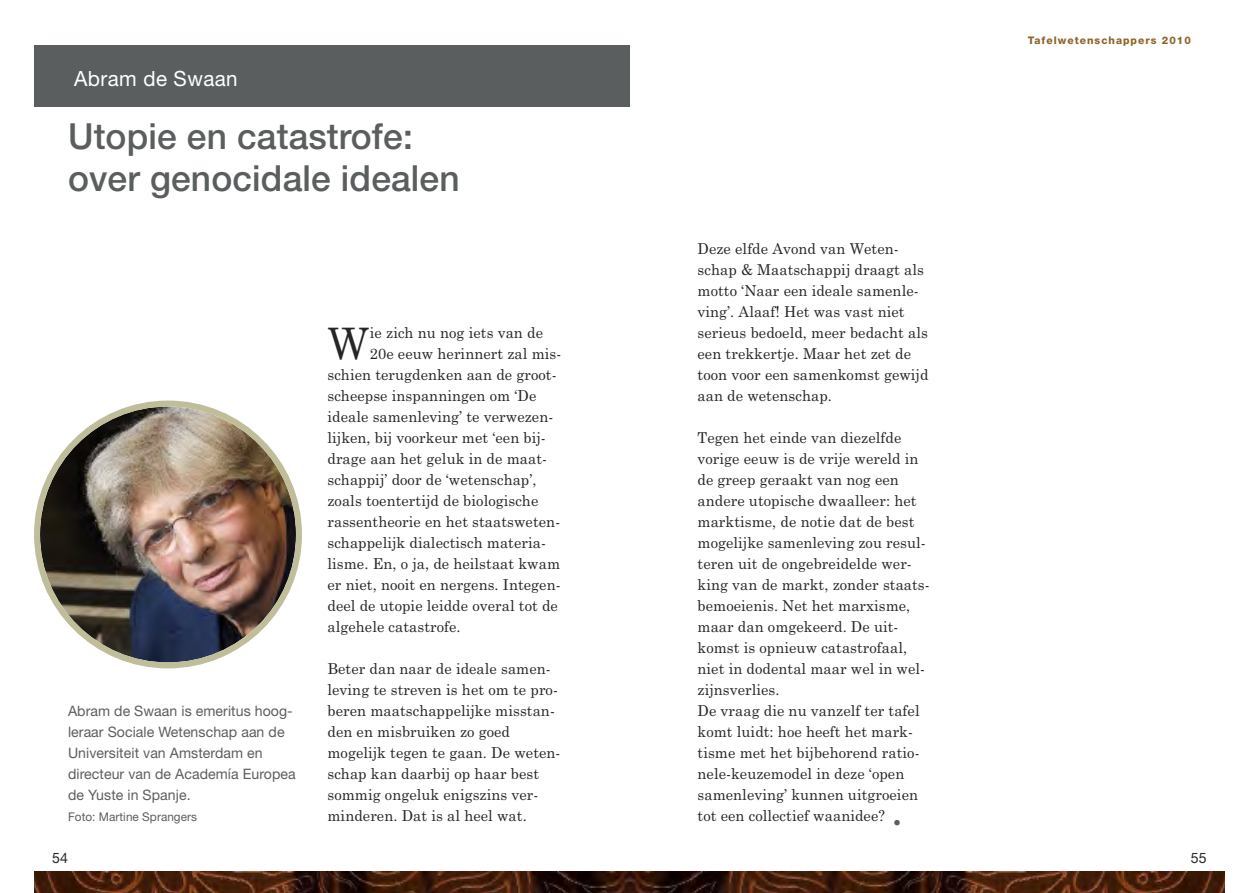
<style>
.page{position:relative;width:1259px;height:893px;background:#fff}
.page>*{position:absolute;margin:0;border:0;box-sizing:border-box;transform-origin:0 0}
.t1{font:43.35px "Century Schoolbook";color:#272627}
.t2{font:500 36px/42px "Helvetica Neue LT Std";letter-spacing:.005em;color:#5b5e5f}
.t3{font:21px "Helvetica Neue LT Std";letter-spacing:.02em;color:#fff}
.t4{font:15px/21px "Century Schoolbook";letter-spacing:.005em;color:#272627}
.t5{font:14.4px/21px "Helvetica Neue LT Std";letter-spacing:.005em;color:#5b5e5f}
.t6{font:12px "Helvetica Neue LT Std";letter-spacing:.005em;color:#5b5e5f}
.t7{font:800 10.5px "Helvetica Neue LT Std";letter-spacing:.1em;color:#8f652b}
.s1{font-size:27px;color:#5b5e5f}
</style>
<div class="page">
<div style="left:34px;top:45px;width:595px;height:61px;background:#5b5e5f"></div>
<img style="left:34px;top:400px;width:268px;height:268px">
<img style="left:629px;top:872px;width:596px;height:21px">
<svg style="left:34px;top:872px;width:595px;height:21px;background:#421e0e"></svg>
<h3 class="t3" style="left:74px;top:71px;width:165px">Abram de Swaan</h3>
<h2 class="t2" style="left:68px;top:118px;width:393px">Utopie en catastrofe: over genocidale idealen</h2>
<p class="t5" style="left:68px;top:701px;width:229px">Abram de Swaan is emeritus hoog&shy;leraar Sociale Wetenschap aan de<br>Universiteit van Amsterdam en directeur van de Academía Europea de Yuste in Spanje.</p>
<p class="t6" style="left:68px;top:812px;width:130px">Foto: Martine Sprangers</p>
<h1 class="t1" style="left:327px;top:318px;width:43px">W</h1>
<p class="t4" style="left:370px;top:322px;width:175px">ie zich nu nog iets van de</p>
<p class="t4" style="left:370px;top:343px;width:193px">20e eeuw herinnert zal mis-</p>
<p class="t4" style="left:327px;top:364px;width:231px">schien terugdenken aan de groot-</p>
<p class="t4" style="left:327px;top:385px;width:210px">scheepse inspanningen om ‘De</p>
<p class="t4" style="left:327px;top:406px;width:227px">ideale samenleving’ te verwezen-</p>
<p class="t4" style="left:327px;top:427px;width:220px">lijken, bij voorkeur met ‘een bij-</p>
<p class="t4" style="left:327px;top:448px;width:221px">drage aan het geluk in de maat-</p>
<p class="t4" style="left:327px;top:469px;width:211px">schappij’ door de ‘wetenschap’,</p>
<p class="t4" style="left:327px;top:490px;width:212px">zoals toentertijd de biologische</p>
<p class="t4" style="left:327px;top:511px;width:234px">rassentheorie en het staatsweten-</p>
<p class="t4" style="left:327px;top:532px;width:220px">schappelijk dialectisch materia-</p>
<p class="t4" style="left:327px;top:553px;width:234px">lisme. En, o ja, de heilstaat kwam</p>
<p class="t4" style="left:327px;top:574px;width:235px">er niet, nooit en nergens. Integen-</p>
<p class="t4" style="left:327px;top:595px;width:232px">deel de utopie leidde overal tot de</p>
<p class="t4" style="left:327px;top:616px;width:135px">algehele catastrofe.</p>
<p class="t4" style="left:327px;top:658px;width:234px">Beter dan naar de ideale samen&shy;leving te streven is het om te pro&shy;beren maatschappelijke misstan&shy;den en misbruiken zo goed mogelijk tegen te gaan. De weten&shy;schap kan daarbij op haar best sommig ongeluk enigszins ver&shy;minderen. Dat is al heel wat.</p>
<p class="t4" style="left:697px;top:238px;width:232px">Deze elfde Avond van Weten&shy;schap &amp; Maatschappij draagt als motto ‘Naar een ideale samenle&shy;ving’. Alaaf! Het was vast niet serieus bedoeld, meer bedacht als een trekkertje. Maar het zet de toon voor een samenkomst gewijd aan de wetenschap.</p>
<p class="t4" style="left:697px;top:427px;width:234px">Tegen het einde van diezelfde vorige eeuw is de vrije wereld in de greep geraakt van nog een andere utopische dwaalleer: het marktisme, de notie dat de best mogelijke samenleving zou resul&shy;teren uit de ongebreidelde wer&shy;king van de markt, zonder staats&shy;bemoeienis. Net het marxisme, maar dan omgekeerd. De uit&shy;komst is opnieuw catastrofaal, niet in dodental maar wel in wel&shy;zijnsverlies.<br>De vraag die nu vanzelf ter tafel komt luidt: hoe heeft het mark&shy;tisme met het bijbehorend ratio&shy;nele-keuzemodel in deze ‘open samenleving’ kunnen uitgroeien tot een collectief waanidee? <span class="s1">•</span></p>
<p class="t7" style="left:1028px;top:36px;width:165px">Tafelwetenschappers 2010</p>
</div>
